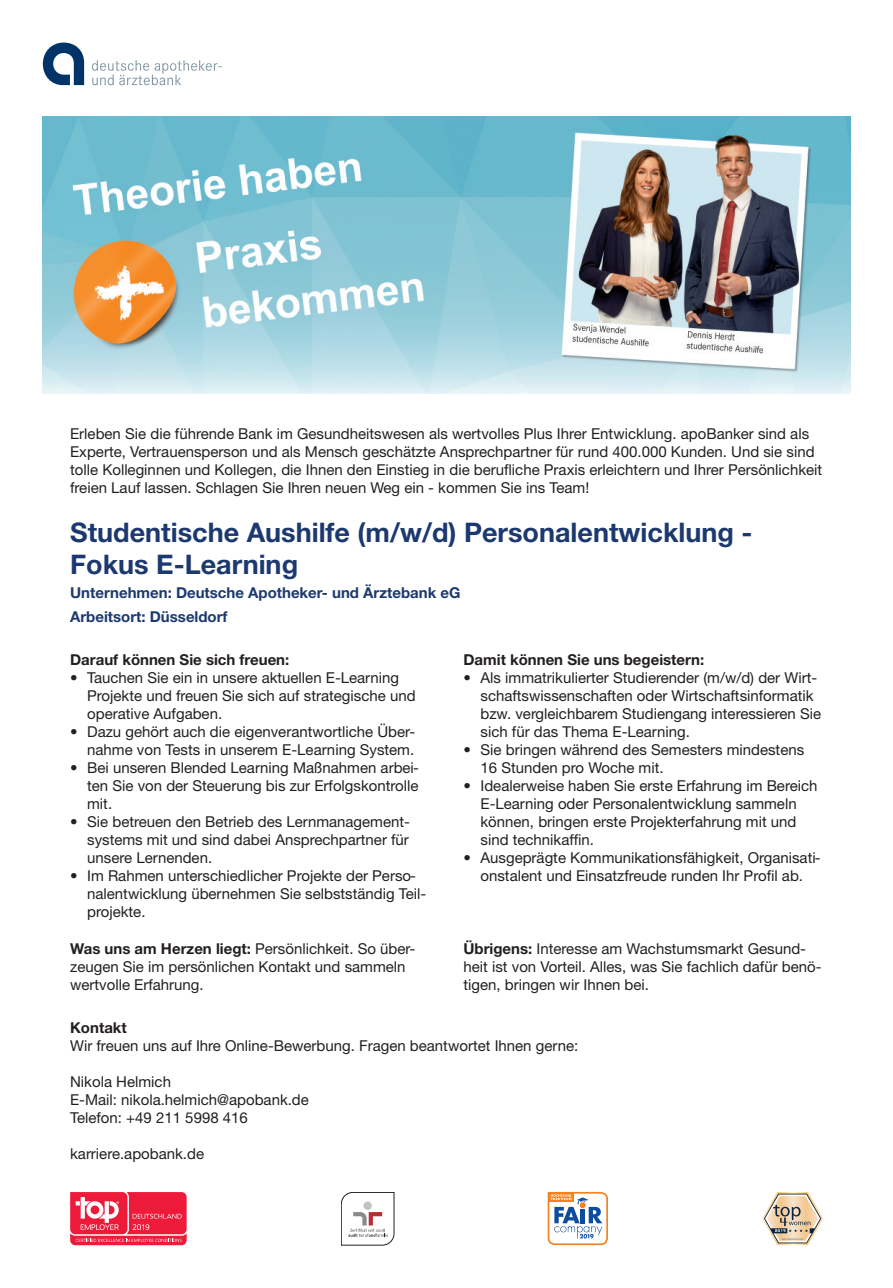
<style>
.page{position:relative;width:893px;height:1288px;background:#fff}
.page>*{position:absolute;margin:0;border:0;box-sizing:border-box;transform-origin:0 0}
.t1{font:700 27px/31.5px "Helvetica Neue LT Com";color:#1c396f}
.t2{font:15px/18px "Helvetica Neue LT Com";color:#231f20}
.t3{font:700 15px/24px "Helvetica Neue LT Com";color:#1c396f}
.t4{font:700 15px "Helvetica Neue LT Com";color:#231f20}
.s1{font-weight:700}
</style>
<div class="page">
<svg style="left:43px;top:43px;width:41px;height:42px"></svg>
<svg style="left:92px;top:60px;width:130px;height:25px"></svg>
<img style="left:43px;top:117px;width:807px;height:276px">
<svg style="left:70px;top:1192px;width:117px;height:53px;background:#ef415b"></svg>
<svg style="left:341px;top:1192px;width:53px;height:53px"></svg>
<svg style="left:762px;top:1192px;width:61px;height:53px"></svg>
<svg style="left:548px;top:1192px;width:60px;height:53px"></svg>
<p class="t2" style="left:70px;top:424px;width:754px">Erleben Sie die führende Bank im Gesundheitswesen als wertvolles Plus Ihrer Entwicklung. apoBanker sind als Experte, Vertrauensperson und als Mensch geschätzte Ansprechpartner für rund 400.000 Kunden. Und sie sind tolle Kolleginnen und Kollegen, die Ihnen den Einstieg in die berufliche Praxis erleichtern und Ihrer Persönlichkeit freien Lauf lassen. Schlagen Sie Ihren neuen Weg ein - kommen Sie ins Team!</p>
<h1 class="t1" style="left:70px;top:516px;width:684px">Studentische Aushilfe (m/w/d) Personalentwicklung -<br>Fokus E-Learning</h1>
<p class="t3" style="left:70px;top:580px;width:392px">Unternehmen: Deutsche Apotheker- und Ärztebank eG<br>Arbeitsort: Düsseldorf</p>
<p class="t4" style="left:70px;top:650px;width:221px">Darauf können Sie sich freuen:</p>
<p class="t2" style="left:87px;top:668px;width:330px;text-indent:-17px">• Tauchen Sie ein in unsere aktuellen E-Learning<br>Projekte und freuen Sie sich auf strategische und operative Aufgaben.</p>
<p class="t2" style="left:70px;top:722px;width:347px;text-align:right">• Dazu gehört auch die eigenverantwortliche Über&shy;nahme von Tests in unserem E-Learning System.</p>
<p class="t2" style="left:87px;top:758px;width:333px;text-align:justify;text-indent:-17px">• Bei unseren Blended Learning Maßnahmen arbei&shy;ten Sie von der Steuerung bis zur Erfolgskontrolle mit.</p>
<p class="t2" style="left:87px;top:812px;width:324px;text-align:justify;text-indent:-17px">• Sie betreuen den Betrieb des Lernmanagement&shy;systems mit und sind dabei Ansprechpartner für unsere Lernenden.</p>
<p class="t2" style="left:87px;top:866px;width:341px;text-indent:-17px">• Im Rahmen unterschiedlicher Projekte der Perso&shy;nalentwicklung übernehmen Sie selbstständig Teil&shy;projekte.</p>
<p class="t4" style="left:463px;top:650px;width:242px">Damit können Sie uns begeistern:</p>
<p class="t2" style="left:480px;top:668px;width:342px;text-indent:-17px">• Als immatrikulierter Studierender (m/w/d) der Wirt&shy;schaftswissenschaften oder Wirtschaftsinformatik bzw. vergleichbarem Studiengang interessieren Sie sich für das Thema E-Learning.</p>
<p class="t2" style="left:480px;top:740px;width:325px;text-indent:-17px">• Sie bringen während des Semesters mindestens<br>16 Stunden pro Woche mit.</p>
<p class="t2" style="left:480px;top:776px;width:338px;text-indent:-17px">• Idealerweise haben Sie erste Erfahrung im Bereich E-Learning oder Personalentwicklung sammeln können, bringen erste Projekterfahrung mit und sind technikaffin.</p>
<p class="t2" style="left:463px;top:848px;width:359px;text-align:center">• Ausgeprägte Kommunikationsfähigkeit, Organisati&shy;onstalent und Einsatzfreude runden Ihr Profil ab.</p>
<p class="t2" style="left:70px;top:939px;width:347px"><span class="s1">Was uns am Herzen liegt:</span> Persönlichkeit. So über&shy;zeugen Sie im persönlichen Kontakt und sammeln wertvolle Erfahrung.</p>
<p class="t2" style="left:463px;top:939px;width:360px"><span class="s1">Übrigens:</span> Interesse am Wachstumsmarkt Gesund&shy;heit ist von Vorteil. Alles, was Sie fachlich dafür benö&shy;tigen, bringen wir Ihnen bei.</p>
<p class="t4" style="left:70px;top:1018px;width:58px">Kontakt</p>
<p class="t2" style="left:70px;top:1036px;width:510px">Wir freuen uns auf Ihre Online-Bewerbung. Fragen beantwortet Ihnen gerne:</p>
<p class="t2" style="left:70px;top:1072px;width:240px">Nikola Helmich<br>E-Mail: nikola.helmich@apobank.de<br>Telefon: +49 211 5998 416</p>
<p class="t2" style="left:70px;top:1144px;width:135px">karriere.apobank.de</p>
</div>
